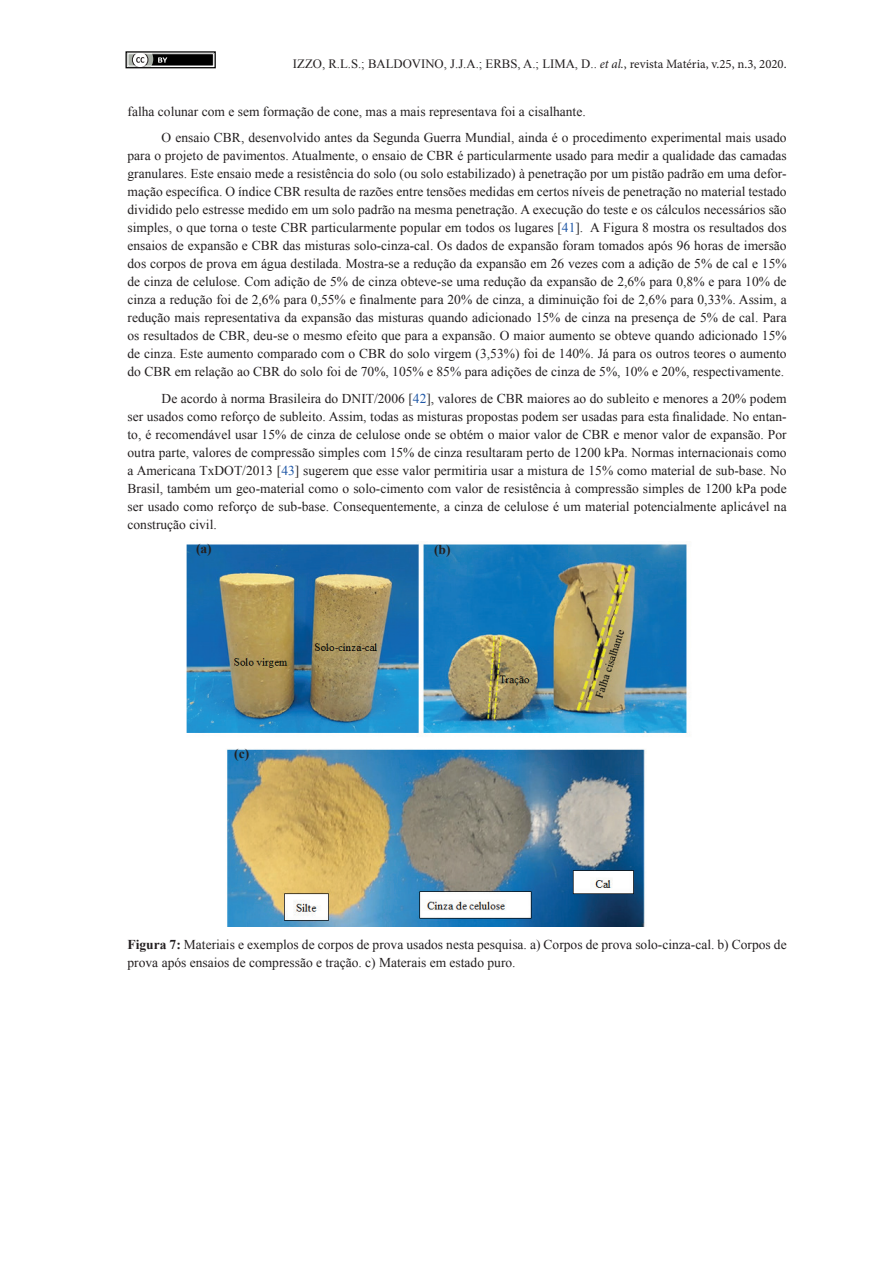
<style>
.page{position:relative;width:893px;height:1263px;background:#fff}
.page>*{position:absolute;margin:0;border:0;box-sizing:border-box;transform-origin:0 0}
._00__texto_sem_entra{font:13.5px/18px "Times New Roman";color:#231f20;text-align:justify}
._00__texto_sem_entra-2{font:700 13.5px "Times New Roman";color:#231f20}
.t1{font:12.75px "Times New Roman";color:#231f20}
.s1{font-family:"Minion Pro";font-style:italic}
.s2{font-family:"Minion Pro"}
.s3{color:#1e56a6}
.s4{font-weight:700}
</style>
<div class="page">
<div style="left:128px;top:54px;width:85px;height:12px;background:#000"></div>
<svg style="left:128px;top:54px;width:39px;height:12px"></svg>
<div style="left:126px;top:51px;width:90px;height:17px;border:1px solid #000"></div>
<img style="left:186px;top:544px;width:504px;height:382px">
<p class="t1" style="left:293px;top:55px;width:495px">IZZO, R.L.S.; BALDOVINO, J.J.A.; ERBS, A.; LIMA, D.. <span class="s1">et al.</span><span class="s2">, revista Matéria, v.25, n.3, 2020.</span></p>
<p class="_00__texto_sem_entra" style="left:128px;top:102px;width:460px">falha colunar com e sem formação de cone, mas a mais representava foi a cisalhante.</p>
<p class="_00__texto_sem_entra" style="left:128px;top:128px;width:661px;text-indent:34px">O ensaio CBR, desenvolvido antes da Segunda Guerra Mundial, ainda é o procedimento experimental mais usado para o projeto de pavimentos. Atualmente, o ensaio de CBR é particularmente usado para medir a qualidade das camadas granulares. Este ensaio mede a resistência do solo (ou solo estabilizado) à penetração por um pistão padrão em uma defor&shy;mação específica. O índice CBR resulta de razões entre tensões medidas em certos níveis de penetração no material testado dividido pelo estresse medido em um solo padrão na mesma penetração. A execução do teste e os cálculos necessários são simples, o que torna o teste CBR particularmente popular em todos os lugares [<span class="s3">41</span>]. A Figura 8 mostra os resultados dos ensaios de expansão e CBR das misturas solo-cinza-cal. Os dados de expansão foram tomados após 96 horas de imersão dos corpos de prova em água destilada. Mostra-se a redução da expansão em 26 vezes com a adição de 5% de cal e 15% de cinza de celulose. Com adição de 5% de cinza obteve-se uma redução da expansão de 2,6% para 0,8% e para 10% de cinza a redução foi de 2,6% para 0,55% e finalmente para 20% de cinza, a diminuição foi de 2,6% para 0,33%. Assim, a redução mais representativa da expansão das misturas quando adicionado 15% de cinza na presença de 5% de cal. Para os resultados de CBR, deu-se o mesmo efeito que para a expansão. O maior aumento se obteve quando adicionado 15% de cinza. Este aumento comparado com o CBR do solo virgem (3,53%) foi de 140%. Já para os outros teores o aumento do CBR em relação ao CBR do solo foi de 70%, 105% e 85% para adições de cinza de 5%, 10% e 20%, respectivamente.</p>
<p class="_00__texto_sem_entra" style="left:128px;top:389px;width:661px;text-indent:34px">De acordo à norma Brasileira do DNIT/2006 [<span class="s3">42</span>], valores de CBR maiores ao do subleito e menores a 20% podem ser usados como reforço de subleito. Assim, todas as misturas propostas podem ser usadas para esta finalidade. No entan&shy;to, é recomendável usar 15% de cinza de celulose onde se obtém o maior valor de CBR e menor valor de expansão. Por outra parte, valores de compressão simples com 15% de cinza resultaram perto de 1200 kPa. Normas internacionais como a Americana TxDOT/2013 [<span class="s3">43</span>] sugerem que esse valor permitiria usar a mistura de 15% como material de sub-base. No Brasil, também um geo-material como o solo-cimento com valor de resistência à compressão simples de 1200 kPa pode ser usado como reforço de sub-base. Consequentemente, a cinza de celulose é um material potencialmente aplicável na construção civil.</p>
<p class="_00__texto_sem_entra-2" style="left:196px;top:539px;width:17px">(a)</p>
<p class="_00__texto_sem_entra-2" style="left:434px;top:540px;width:18px">(b)</p>
<p class="_00__texto_sem_entra-2" style="left:234px;top:744px;width:16px">(c)</p>
<p class="_00__texto_sem_entra" style="left:128px;top:935px;width:661px"><span class="s4">Figura 7:</span> Materiais e exemplos de corpos de prova usados nesta pesquisa. a) Corpos de prova solo-cinza-cal. b) Corpos de prova após ensaios de compressão e tração. c) Materais em estado puro.</p>
</div>
